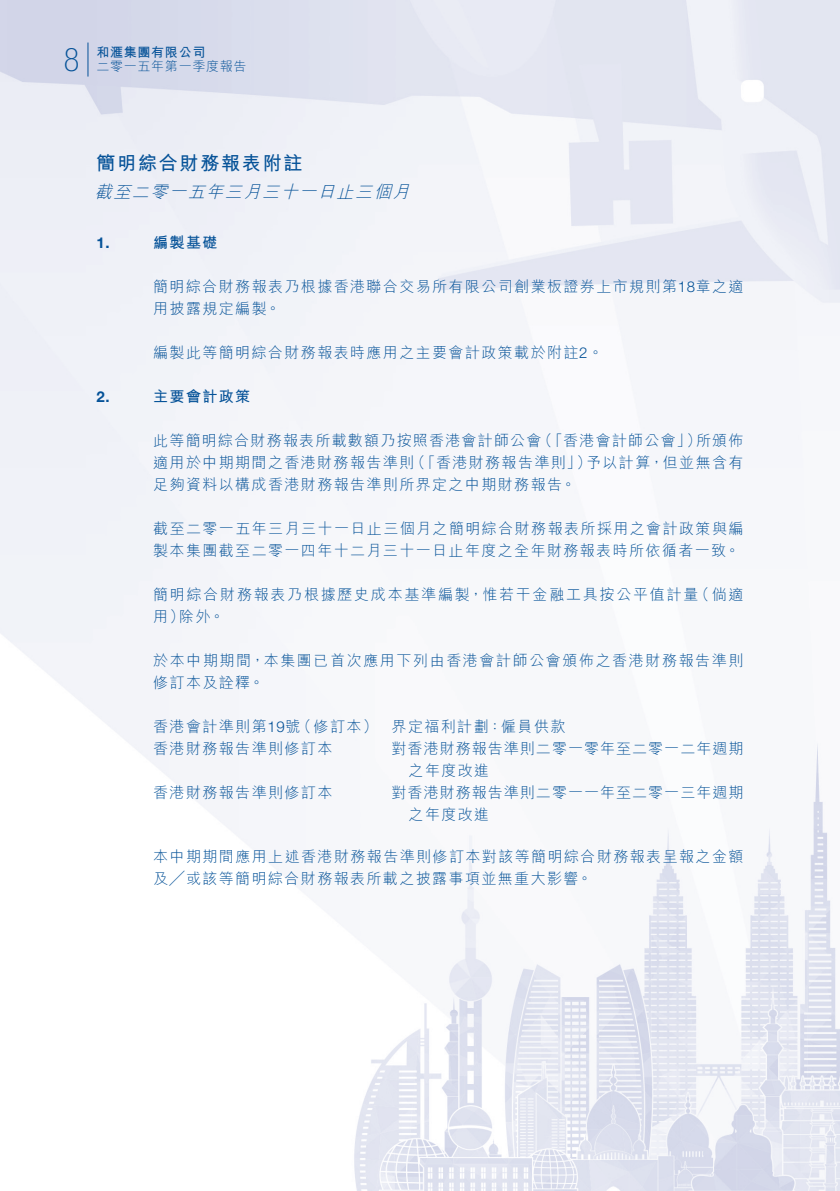
<style>
.page{position:relative;width:840px;height:1191px;background:#fff}
.page>*{position:absolute;margin:0;border:0;box-sizing:border-box;transform-origin:0 0}
.t1{font:100 condensed 32.4px "Helvetica Neue LT Std";color:#055298}
.t2{font:19px "M Hei HK Bold B5 pc H";letter-spacing:.095em;color:#055298}
.t3{font:italic 17px "M Hei HK Light B5 pc H";color:#055298}
.t4{font:15px/22px "M Hei HK Light B5 pc H";letter-spacing:.095em;color:#055298}
.t5{font:15px/22px "M Hei HK Light B5 pc H";letter-spacing:.07em;color:#055298}
.t6{font:15px/22px "M Hei HK Light B5 pc H";letter-spacing:.115em;color:#055298}
.t7{font:15px "M Hei HK Bold B5 pc H";letter-spacing:.095em;color:#055298}
.t8{font:700 15px "Helvetica Neue LT Std";color:#055298}
.t9{font:13px "M Hei HK Light B5 pc H";letter-spacing:.055em;color:#055298}
.t10{font:13px "M Hei HK Bold B5 pc H";letter-spacing:.055em;color:#055298}
.s1{font-family:"Helvetica Neue LT Std";font-weight:300}
</style>
<div class="page">
<img style="left:0;top:0;width:839px;height:1191px">
<hr style="left:88px;top:43px;width:1px;height:34px;background:#055298">
<p class="t10" style="left:96px;top:47px;width:110px">和滙集團有限公司</p>
<h1 class="t1" style="left:64px;top:41px;width:17px">8</h1>
<p class="t9" style="left:96px;top:61px;width:151px">二零一五年第一季度報告</p>
<p class="t2" style="left:96px;top:156px;width:207px">簡明綜合財務報表附註</p>
<p class="t3" style="left:95px;top:185px;width:320px">截至二零一五年三月三十一日止三個月</p>
<p class="t8" style="left:96px;top:234px;width:15px">1.</p>
<p class="t7" style="left:153px;top:237px;width:66px">編製基礎</p>
<p class="t4" style="left:153px;top:277px;width:591px">簡明綜合財務報表乃根據香港聯合交易所有限公司創業板證券上市規則第<span class="s1">18</span>章之適用披露規定編製。</p>
<p class="t4" style="left:153px;top:343px;width:451px">編製此等簡明綜合財務報表時應用之主要會計政策載於附註<span class="s1">2</span>。</p>
<p class="t8" style="left:96px;top:388px;width:15px">2.</p>
<p class="t7" style="left:153px;top:391px;width:98px">主要會計政策</p>
<p class="t4" style="left:153px;top:431px;width:591px;text-align:justify">此等簡明綜合財務報表所載數額乃按照香港會計師公會（「香港會計師公會」）所頒佈適用於中期期間之香港財務報告準則（「香港財務報告準則」）予以計算，但並無含有足夠資料以構成香港財務報告準則所界定之中期財務報告。</p>
<p class="t4" style="left:153px;top:519px;width:591px">截至二零一五年三月三十一日止三個月之簡明綜合財務報表所採用之會計政策與編製本集團截至二零一四年十二月三十一日止年度之全年財務報表時所依循者一致。</p>
<p class="t6" style="left:153px;top:585px;width:591px">簡明綜合財務報表乃根據歷史成本基準編製，惟若干金融工具按公平值計量（倘適用）除外。</p>
<p class="t4" style="left:153px;top:651px;width:591px">於本中期期間，本集團已首次應用下列由香港會計師公會頒佈之香港財務報告準則修訂本及詮釋。</p>
<p class="t4" style="left:153px;top:717px;width:413px">香港會計準則第<span class="s1">19</span>號（修訂本） 界定福利計劃：僱員供款香港財務報告準則修訂本</p>
<p class="t5" style="left:408px;top:739px;width:336px;text-indent:-17px">對香港財務報告準則二零一零年至二零一二年週期之年度改進</p>
<p class="t4" style="left:153px;top:783px;width:180px">香港財務報告準則修訂本</p>
<p class="t5" style="left:408px;top:783px;width:336px;text-indent:-17px">對香港財務報告準則二零一一年至二零一三年週期之年度改進</p>
<p class="t4" style="left:153px;top:848px;width:591px">本中期期間應用上述香港財務報告準則修訂本對該等簡明綜合財務報表呈報之金額及╱或該等簡明綜合財務報表所載之披露事項並無重大影響。</p>
</div>
